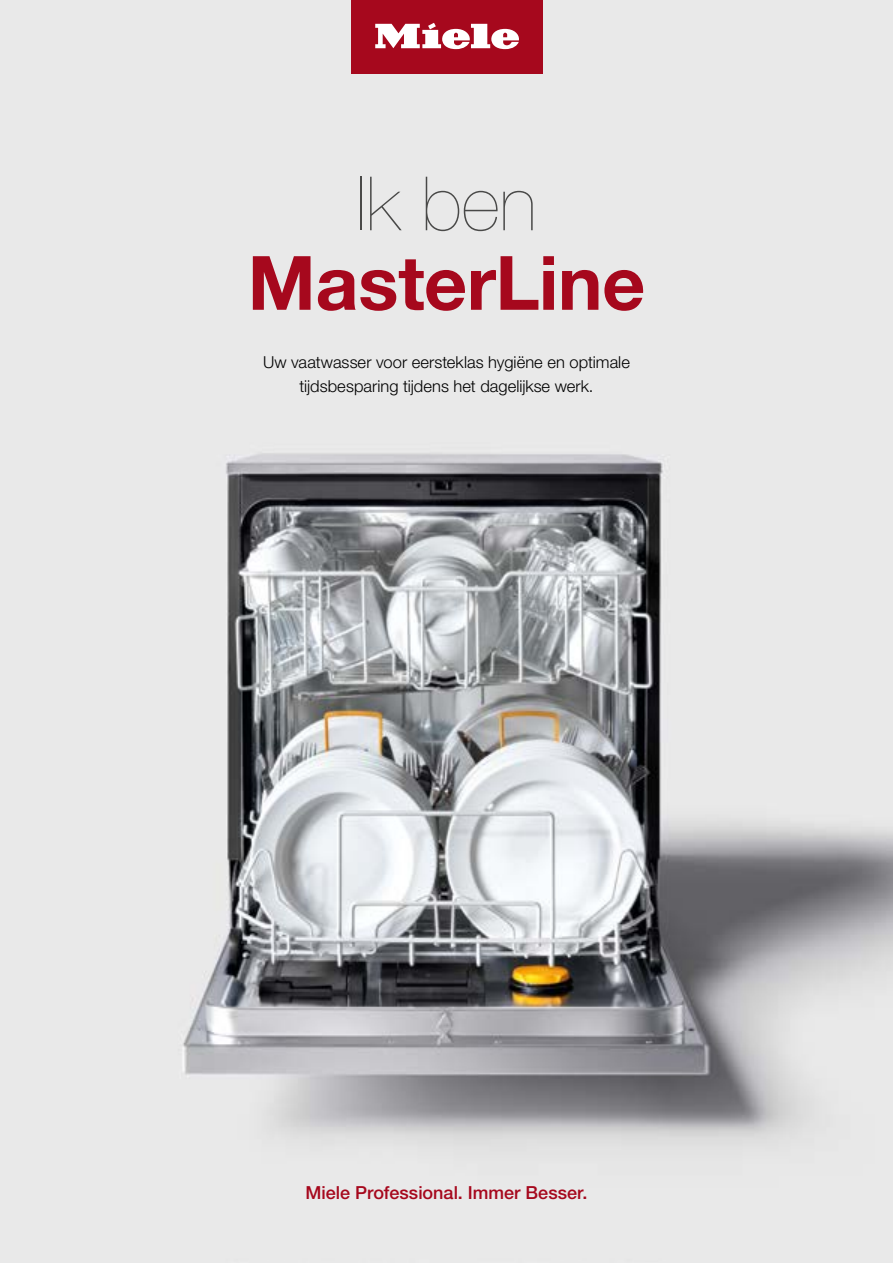
<style>
.page{position:relative;width:893px;height:1263px;background:#fff}
.page>*{position:absolute;margin:0;border:0;box-sizing:border-box;transform-origin:0 0}
.t1{font:700 75px "Helvetica Neue LTW1 G";letter-spacing:-.005em;color:#a6081d}
.t2{font:200 75px "Helvetica Neue LTW1 G";color:#494948}
.t3{font:500 18px "Helvetica Neue LTW1 G";color:#a6081d}
.t4{font:300 16.5px/24px "Helvetica Neue LTW1 G";letter-spacing:.005em;color:#000;text-align:center}
</style>
<div class="page">
<img style="left:0;top:0;width:893px;height:1263px">
<div style="left:351px;top:0;width:191px;height:73px;background:#a6081d"></div>
<svg style="left:375px;top:22px;width:144px;height:27px"></svg>
<h1 class="t2" style="left:356px;top:160px;width:182px">Ik ben</h1>
<h1 class="t1" style="left:248px;top:237px;width:399px">MasterLine</h1>
<p class="t4" style="left:263px;top:350px;width:368px">Uw vaatwasser voor eersteklas hygiëne en optimale tijdsbesparing tijdens het dagelijkse werk.</p>
<p class="t3" style="left:306px;top:1182px;width:283px">Miele Professional. Immer Besser.</p>
</div>
